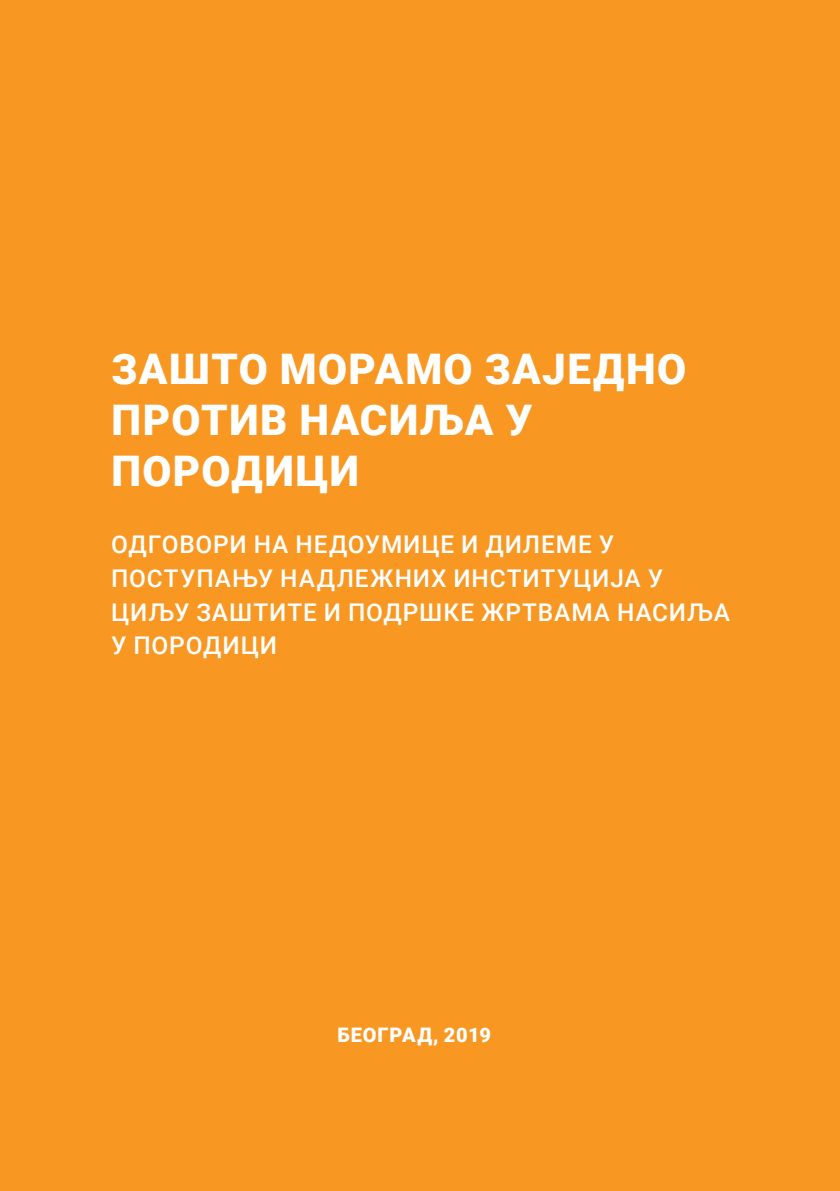
<style>
.page{position:relative;width:840px;height:1191px;background:#fff}
.page>*{position:absolute;margin:0;border:0;box-sizing:border-box;transform-origin:0 0}
.t1{font:900 42.2px/50.6px "Roboto";letter-spacing:.03em;color:#fff}
.t2{font:500 24.4px/33.8px "Roboto";letter-spacing:.035em;color:#fff}
.t3{font:900 20px "Roboto";letter-spacing:.04em;color:#fff}
</style>
<div class="page">
<div style="left:0;top:0;width:839px;height:1191px;background:#f89823"></div>
<h1 class="t1" style="left:111px;top:342px;width:576px">ЗАШТО МОРАМО ЗАЈЕДНО<br>ПРОТИВ НАСИЉА У<br>ПОРОДИЦИ</h1>
<p class="t2" style="left:111px;top:526px;width:620px">ОДГОВОРИ НА НЕДОУМИЦЕ И ДИЛЕМЕ У<br>ПОСТУПАЊУ НАДЛЕЖНИХ ИНСТИТУЦИЈА У<br>ЦИЉУ ЗАШТИТЕ И ПОДРШКЕ ЖРТВАМА НАСИЉА<br>У ПОРОДИЦИ</p>
<p class="t3" style="left:337px;top:1020px;width:155px">БЕОГРАД, 2019</p>
</div>
